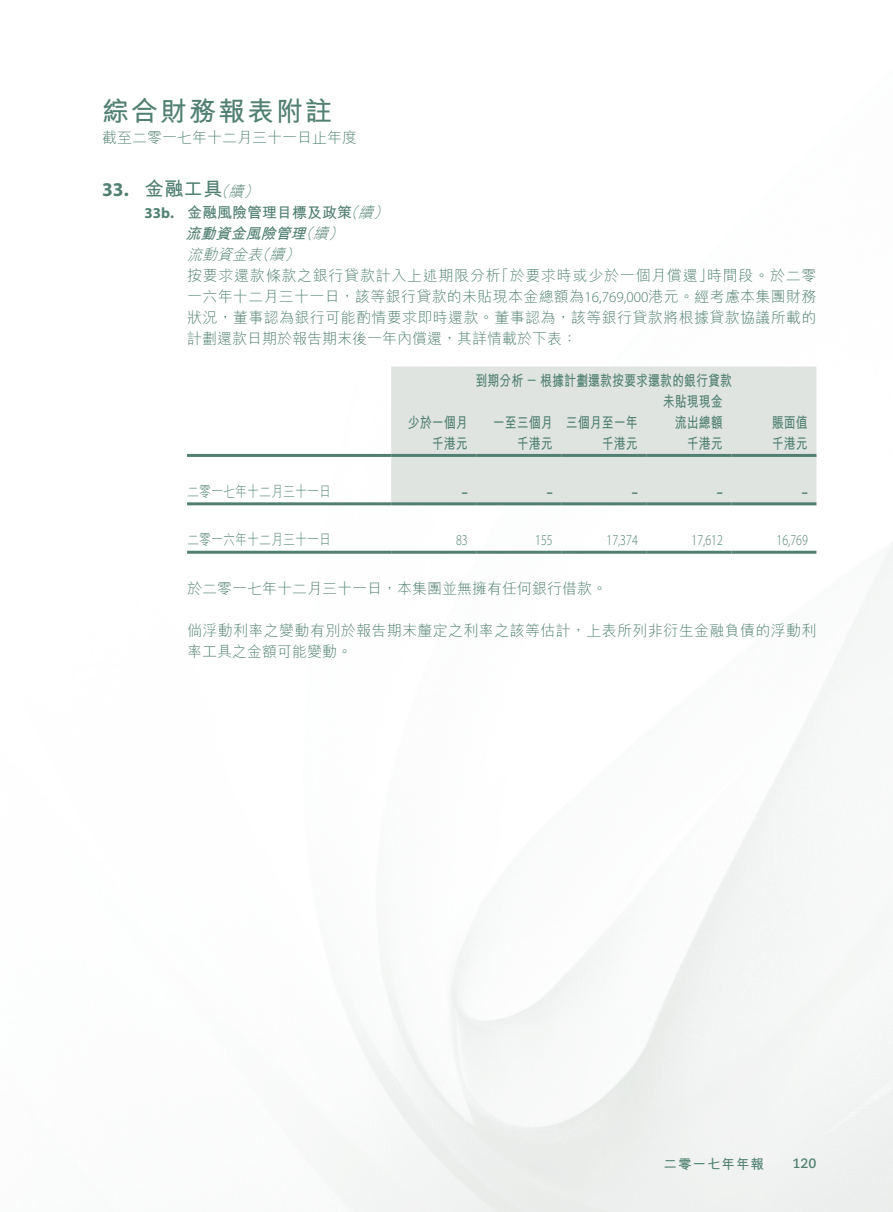
<style>
.page{position:relative;width:893px;height:1212px;background:#fff}
.page>*{position:absolute;margin:0;border:0;box-sizing:border-box;transform-origin:0 0}
.t1{font:700 27px "M Hei HK";letter-spacing:.075em;color:#518072}
.t2{font:700 19.5px "M Hei HK";color:#518072}
.t3{font:700 19.5px "Myriad Pro";color:#518072}
.t4{font:300 15px/21px "M Hei HK";letter-spacing:.02em;color:#518072}
.t5{font:700 15px "M Hei HK";color:#518072;scale:.8 1}
.t6{font:300 15px "M Hei HK";color:#518072}
.t7{font:300 15px "M Hei HK";color:#518072;scale:.8 1}
.t8{font:300 15px "Myriad Pro";color:#518072;scale:.8 1}
.t9{font:italic 300 15px/21px "M Hei HK";color:#518072}
.t10{font:300 15px "M Hei HK";letter-spacing:.05em;color:#518072}
.t11{font:700 15px "M Hei HK";color:#518072}
.t12{font:italic 700 15px "M Hei HK";color:#518072}
.t13{font:700 15px "Myriad Pro";color:#518072;scale:.8 1}
.t14{font:700 15px "Myriad Pro";color:#518072}
.t15{font:700 13.5px "M Hei HK";letter-spacing:.075em;color:#518072}
.t16{font:700 13.5px "Caecilia LT Std";color:#518072}
.s1{font-weight:300;font-style:italic}
.s2{font-weight:300}
.s3{font-family:"Myriad Pro"}
</style>
<div class="page">
<div style="left:391px;top:366px;width:425px;height:136px;background:#e0e4e1"></div>
<hr style="left:187px;top:454px;width:204px;height:3px;background:#518072">
<hr style="left:391px;top:454px;width:85px;height:3px;background:#518072">
<hr style="left:476px;top:454px;width:85px;height:3px;background:#518072">
<hr style="left:561px;top:454px;width:85px;height:3px;background:#518072">
<hr style="left:646px;top:454px;width:85px;height:3px;background:#518072">
<hr style="left:731px;top:454px;width:85px;height:3px;background:#518072">
<hr style="left:187px;top:502px;width:204px;height:3px;background:#518072">
<hr style="left:391px;top:502px;width:85px;height:3px;background:#518072">
<hr style="left:476px;top:502px;width:85px;height:3px;background:#518072">
<hr style="left:561px;top:502px;width:85px;height:3px;background:#518072">
<hr style="left:646px;top:502px;width:85px;height:3px;background:#518072">
<hr style="left:731px;top:502px;width:85px;height:3px;background:#518072">
<hr style="left:187px;top:551px;width:204px;height:3px;background:#518072">
<hr style="left:391px;top:551px;width:85px;height:3px;background:#518072">
<hr style="left:476px;top:551px;width:85px;height:3px;background:#518072">
<hr style="left:561px;top:551px;width:85px;height:3px;background:#518072">
<hr style="left:646px;top:551px;width:85px;height:3px;background:#518072">
<hr style="left:731px;top:551px;width:85px;height:3px;background:#518072">
<h1 class="t1" style="left:102px;top:92px;width:232px">綜合財務報表附註</h1>
<p class="t6" style="left:102px;top:129px;width:256px">截至二零一七年十二月三十一日止年度</p>
<p class="t9" style="left:244px;top:180px;width:20px">(</p>
<h2 class="t2" style="left:145px;top:175px;width:79px">金融工具</h2>
<h2 class="t3" style="left:102px;top:177px;width:28px">33.</h2>
<p class="t9" style="left:229px;top:180px;width:20px">續</p>
<p class="t9" style="left:214px;top:180px;width:20px">（</p>
<p class="t14" style="left:145px;top:203px;width:31px">33 .b</p>
<p class="t11" style="left:187px;top:201px;width:191px">金融風險管理目標及政策<span class="s1">續</span></p>
<p class="t9" style="left:343px;top:201px;width:20px">（</p>
<p class="t9" style="left:373px;top:201px;width:20px">(</p>
<p class="t12" style="left:186px;top:222px;width:148px">流動資金風險管理<span class="s2">續</span></p>
<p class="t9" style="left:285px;top:222px;width:34px;text-indent:13px">（(</p>
<p class="t9" style="left:328px;top:222px;width:20px">(</p>
<p class="t9" style="left:187px;top:243px;width:103px">流動資金表續</p>
<p class="t9" style="left:255px;top:243px;width:20px">（</p>
<p class="t4" style="left:187px;top:264px;width:631px">按要求還款條款之銀行貸款計入上述期限分析<br>一六年十二月三十一日，該等銀行貸款的未貼現本金總額為<span class="s3">16,769,000</span>港元。經考慮本集團財務狀況，董事認為銀行可能酌情要求即時還款。董事認為，該等銀行貸款將根據貸款協議所載的計劃還款日期於報告期末後一年內償還，其詳情載於下表：</p>
<p class="t5" style="left:475px;top:369px;width:323px">到期分析－根據計劃還款按要求還款的銀行貸款</p>
<p class="t5" style="left:566px;top:411px;width:91px">三個月至一年</p>
<p class="t10" style="left:494px;top:267px;width:221px">「於要求時或少於一個月償還」</p>
<p class="t4" style="left:707px;top:264px;width:111px">時間段。於二零</p>
<p class="t5" style="left:663px;top:390px;width:76px">未貼現現金</p>
<p class="t5" style="left:675px;top:411px;width:61px">流出總額</p>
<p class="t5" style="left:408px;top:411px;width:76px">少於一個月</p>
<p class="t5" style="left:493px;top:411px;width:76px">一至三個月</p>
<p class="t5" style="left:772px;top:411px;width:46px">賬面值</p>
<p class="t5" style="left:432px;top:432px;width:46px">千港元</p>
<p class="t5" style="left:517px;top:432px;width:46px">千港元</p>
<p class="t5" style="left:602px;top:432px;width:46px">千港元</p>
<p class="t5" style="left:687px;top:432px;width:46px">千港元</p>
<p class="t5" style="left:772px;top:432px;width:46px">千港元</p>
<p class="t7" style="left:187px;top:484px;width:182px">二零一七年十二月三十一日</p>
<p class="t13" style="left:462px;top:482px;width:9px">–</p>
<p class="t13" style="left:547px;top:482px;width:9px">–</p>
<p class="t13" style="left:632px;top:482px;width:9px">–</p>
<p class="t13" style="left:717px;top:482px;width:9px">–</p>
<p class="t13" style="left:802px;top:482px;width:9px">–</p>
<p class="t7" style="left:187px;top:532px;width:182px">二零一六年十二月三十一日</p>
<p class="t6" style="left:187px;top:581px;width:421px">於二零一七年十二月三十一日，本集團並無擁有任何銀行借款。</p>
<p class="t4" style="left:187px;top:620px;width:631px">倘浮動利率之變動有別於報告期末釐定之利率之該等估計，上表所列非衍生金融負債的浮動利率工具之金額可能變動。</p>
<p class="t8" style="left:456px;top:531px;width:16px">83</p>
<p class="t8" style="left:606px;top:531px;width:41px">17,374</p>
<p class="t8" style="left:691px;top:531px;width:41px">17,612</p>
<p class="t8" style="left:777px;top:531px;width:41px">16,769</p>
<p class="t8" style="left:535px;top:531px;width:23px">155</p>
<p class="t15" style="left:664px;top:1154px;width:102px">二零一七年年報</p>
<p class="t16" style="left:792px;top:1155px;width:25px">120</p>
</div>
